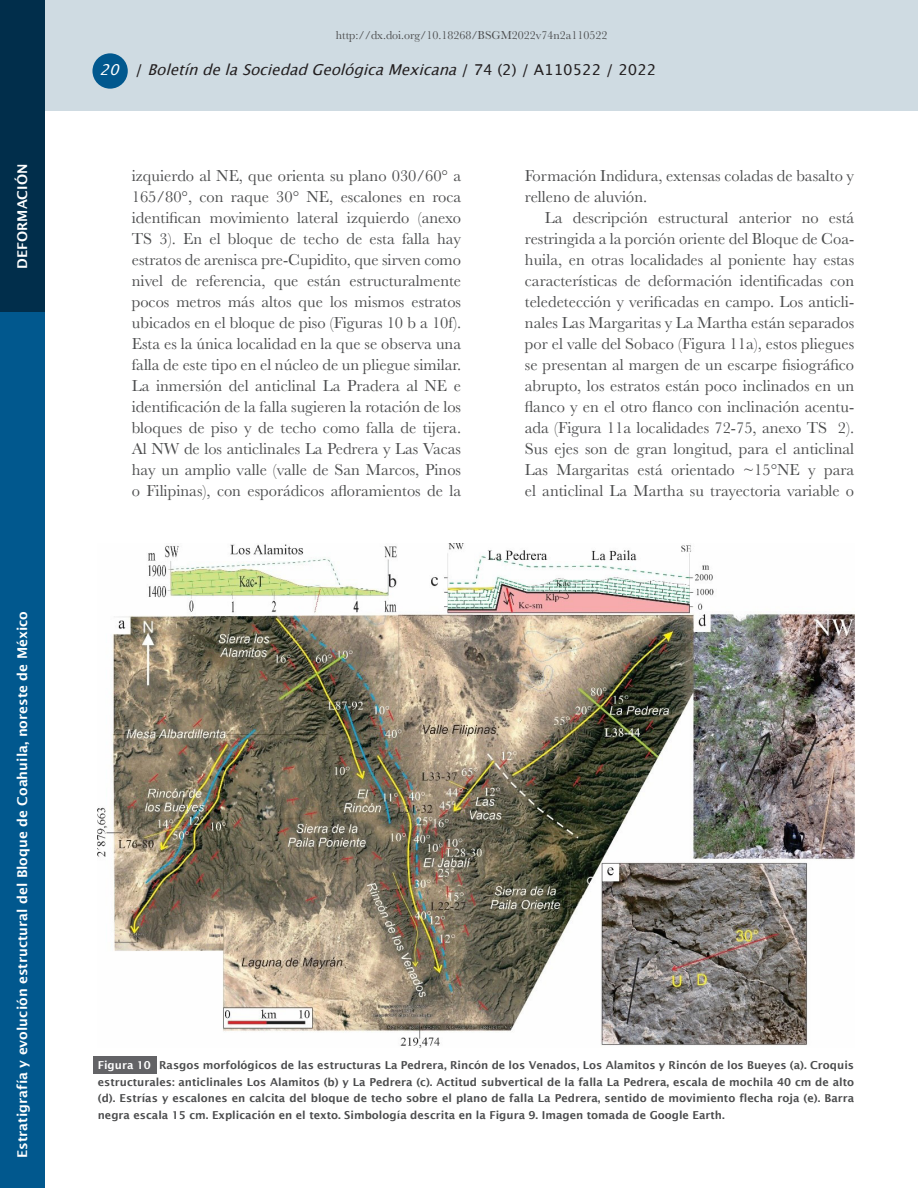
<style>
.page{position:relative;width:918px;height:1188px;background:#fff}
.page>*{position:absolute;margin:0;border:0;box-sizing:border-box;transform-origin:0 0}
.Indented-text{font:16.5px/21px "Baskerville";color:#4b4c4d;text-align:justify}
.t1{font:italic 15px "Lucida Grande";color:#231f20}
.Sección{font:600 13.5px "Lucida Sans";color:#fff}
.t2{font:12px "Baskerville";color:#4b4c4d}
.Pie_de_figura{font:600 10.95px/16.5px "Lucida Sans";color:#4b4c4d;text-align:justify}
.Pie_de_figura__númer{font:600 10.95px "Lucida Sans";color:#fff}
.s1{color:#fff}
.s2{font-style:normal}
</style>
<div class="page">
<div style="left:0;top:311px;width:44px;height:877px;background:#01588e"></div>
<div style="left:45px;top:0;width:873px;height:111px;background:#cfdbe2"></div>
<div style="left:92px;top:53px;width:36px;height:36px;background:#01588e;border-radius:50%"></div>
<div style="left:0;top:0;width:44px;height:311px;background:#012e4b"></div>
<div style="left:94px;top:1057px;width:63px;height:17px;background:#636366"></div>
<img style="left:98px;top:544px;width:756px;height:504px">
<p class="t2" style="left:336px;top:27px;width:273px">http://dx.doi.org/10.18268/BSGM2022v74n2a110522</p>
<p class="t1" style="left:100px;top:59px;width:558px"><span class="s1">20</span> <span class="s2">/</span> BoletíndelaSociedadGeológicaMexicana<span class="s2">/ 7 4 ( 2 ) / A 1 1 0 5 2 2 / 2 0 2 2</span></p>
<p class="Sección" style="left:15px;top:269px;width:106px;rotate:-90deg">DEFORMACIÓN</p>
<p class="Indented-text" style="left:132px;top:166px;width:331px">izquierdo al NE, que orienta su plano 030/60° a 165/80°, con raque 30° NE, escalones en roca identifican movimiento lateral izquierdo (anexo TS 3). En el bloque de techo de esta falla hay estratos de arenisca pre-Cupidito, que sirven como nivel de referencia, que están estructuralmente pocos metros más altos que los mismos estratos ubicados en el bloque de piso (Figuras 10 b a 10f).<br>Esta es la única localidad en la que se observa una falla de este tipo en el núcleo de un pliegue similar.<br>La inmersión del anticlinal La Pradera al NE e identificación de la falla sugieren la rotación de los bloques de piso y de techo como falla de tijera.<br>Al NW de los anticlinales La Pedrera y Las Vacas hay un amplio valle (valle de San Marcos, Pinos o Filipinas), con esporádicos afloramientos de la</p>
<p class="Indented-text" style="left:525px;top:166px;width:331px">Formación Indidura, extensas coladas de basalto y relleno de aluvión.</p>
<p class="Indented-text" style="left:525px;top:208px;width:331px;text-indent:20px">La descripción estructural anterior no está restringida a la porción oriente del Bloque de Coa&shy;huila, en otras localidades al poniente hay estas características de deformación identificadas con teledetección y verificadas en campo. Los anticli&shy;nales Las Margaritas y La Martha están separados por el valle del Sobaco (Figura 11a), estos pliegues se presentan al margen de un escarpe fisiográfico abrupto, los estratos están poco inclinados en un flanco y en el otro flanco con inclinación acentu&shy;ada (Figura 11a localidades 72-75, anexo TS 2).<br>Sus ejes son de gran longitud, para el anticlinal Las Margaritas está orientado ~15°NE y para el anticlinal La Martha su trayectoria variable o</p>
<p class="Sección" style="left:15px;top:1158px;width:548px;rotate:-90deg">Estratigrafía y evolución estructural del Bloque de Coahuila, noreste de México</p>
<p class="Pie_de_figura" style="left:98px;top:1057px;width:758px;text-indent:61px">Rasgos morfológicos de las estructuras La Pedrera, Rincón de los Venados, Los Alamitos y Rincón de los Bueyes (a). Croquis estructurales: anticlinales Los Alamitos (b) y La Pedrera (c). Actitud subvertical de la falla La Pedrera, escala de mochila 40 cm de alto (d). Estrías y escalones en calcita del bloque de techo sobre el plano de falla La Pedrera, sentido de movimiento flecha roja (e). Barra negra escala 15 cm. Explicación en el texto. Simbología descrita en la Figura 9. Imagen tomada de Google Earth.</p>
<p class="Pie_de_figura__númer" style="left:98px;top:1059px;width:55px">Figura 10</p>
</div>
